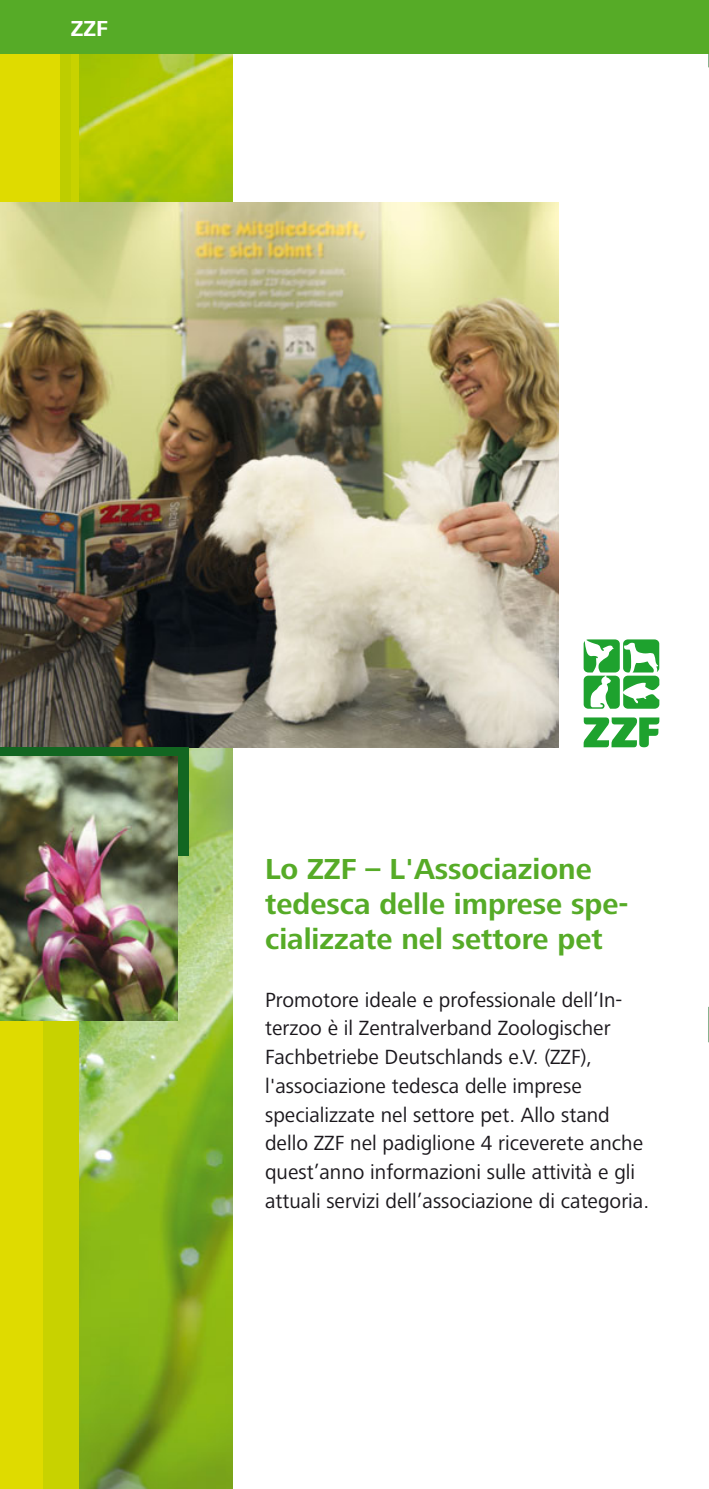
<style>
.page{position:relative;width:709px;height:1489px;background:#fff}
.page>*{position:absolute;margin:0;border:0;box-sizing:border-box;transform-origin:0 0}
.t1{font:700 30px/35px "Frutiger Next LT";color:#56ab27}
.t2{font:700 22.5px "Frutiger Next LT";color:#fff}
.t3{font:21.25px/28.8px "Frutiger Next LT";color:#1a171c}
</style>
<div class="page">
<img style="left:78px;top:53px;width:154px;height:1435px">
<div style="left:0;top:53px;width:65px;height:1435px;background:#dfdb00"></div>
<div style="left:43px;top:53px;width:35px;height:1435px;background:#c8d200"></div>
<div style="left:0;top:53px;width:71px;height:851px;background:#dfdb00"></div>
<div style="left:60px;top:53px;width:11px;height:851px;background:#becd00"></div>
<div style="left:0;top:0;width:709px;height:53px;background:#56ab27"></div>
<svg style="left:583px;top:639px;width:76px;height:69px"></svg>
<svg style="left:583px;top:717px;width:76px;height:30px"></svg>
<img style="left:0;top:202px;width:558px;height:545px">
<div style="left:0;top:747px;width:189px;height:108px;background:#126621"></div>
<img style="left:0;top:756px;width:178px;height:264px">
<p class="t2" style="left:71px;top:20px;width:39px">ZZF</p>
<h1 class="t1" style="left:265px;top:853px;width:365px">Lo ZZF – L'Associazione tedesca delle imprese spe&shy;cializzate nel settore pet</h1>
<p class="t3" style="left:265px;top:986px;width:385px">Promotore ideale e professionale dell‘In&shy;terzoo è il Zentralverband Zoologischer Fachbetriebe Deutschlands e.V. (ZZF), l'associazione tedesca delle imprese specializzate nel settore pet. Allo stand dello ZZF nel padiglione 4 riceverete anche quest’anno informazioni sulle attività e gli attuali servizi dell’associazione di categoria.</p>
</div>
